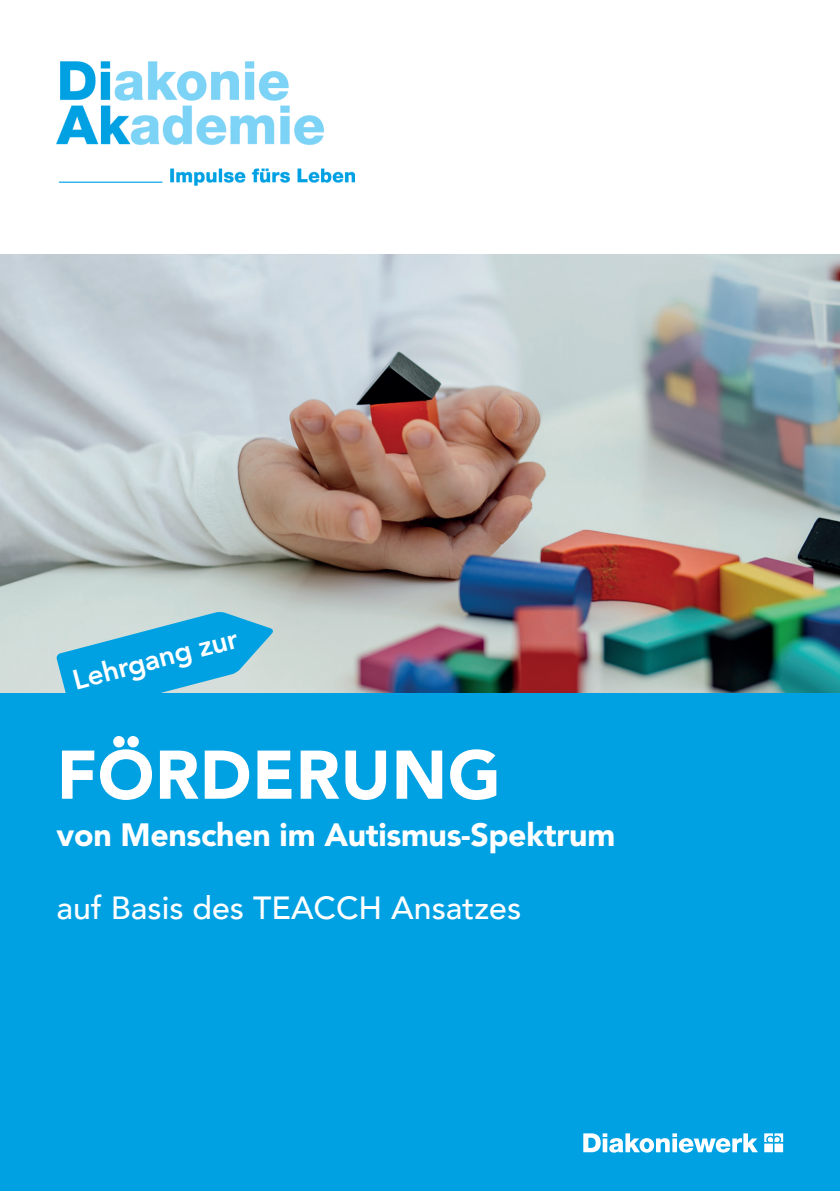
<style>
.page{position:relative;width:840px;height:1191px;background:#fff}
.page>*{position:absolute;margin:0;border:0;box-sizing:border-box;transform-origin:0 0}
.t1{font:900 68px "Avenir";letter-spacing:.01em;color:#fff}
.t2{font:900 32px "Avenir LT Std";letter-spacing:-.01em;color:#fff}
.t3{font:500 32px "Avenir";color:#fff}
.t4{font:800 28px "Avenir";color:#fff}
</style>
<div class="page">
<img style="left:0;top:255px;width:839px;height:439px">
<img style="left:57px;top:61px;width:298px;height:125px">
<div style="left:0;top:694px;width:839px;height:497px;background:#00a1e3"></div>
<svg style="left:583px;top:1133px;width:199px;height:19px"></svg>
<svg style="left:56px;top:612px;width:217px;height:82px;background:#49b5df"></svg>
<p class="t4" style="left:68px;top:660px;width:171px;rotate:-15deg">Lehrgang zur</p>
<h1 class="t1" style="left:57px;top:717px;width:445px">FÖRDERUNG</h1>
<p class="t2" style="left:57px;top:815px;width:559px">von Menschen im Autismus-Spektrum</p>
<p class="t3" style="left:57px;top:880px;width:466px">auf Basis des TEACCH Ansatzes</p>
</div>
